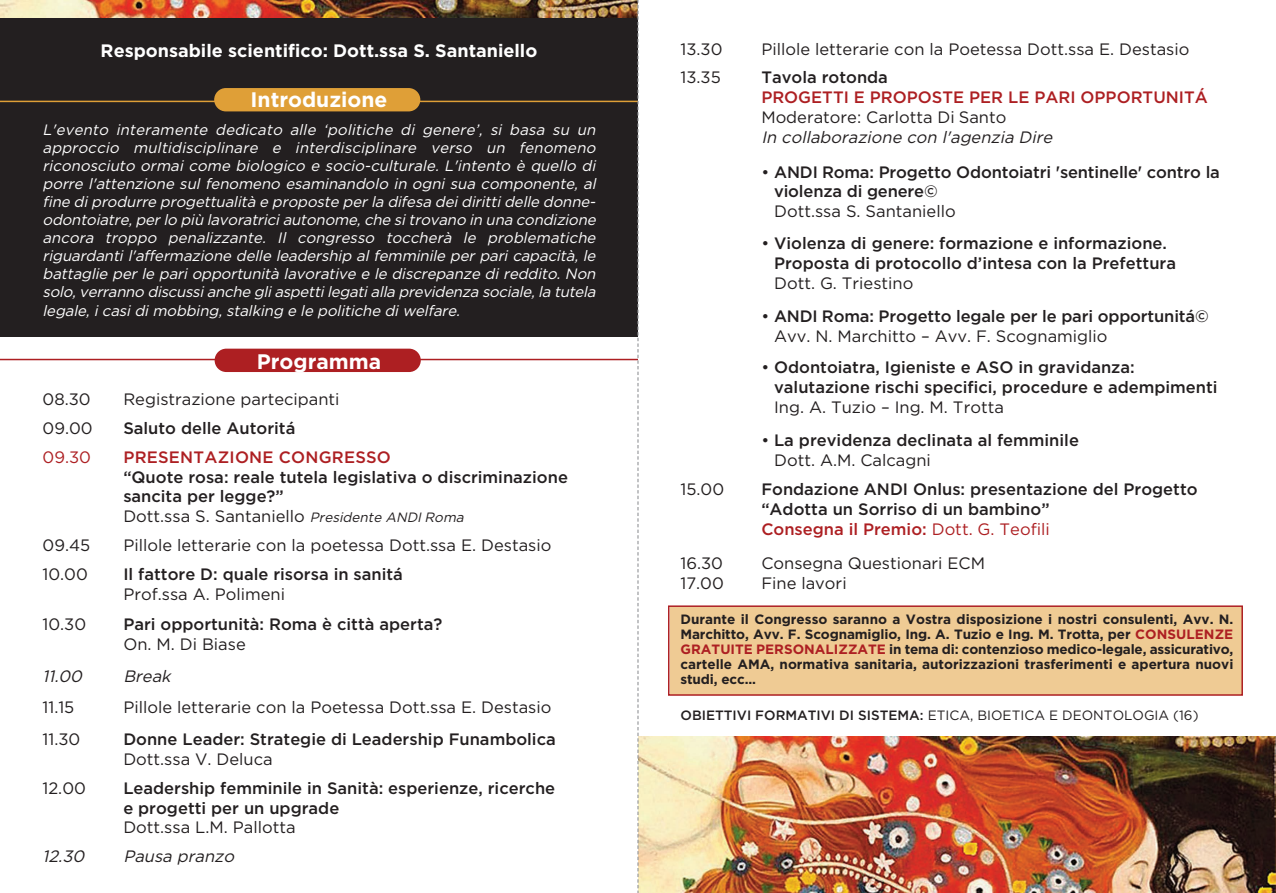
<style>
.page{position:relative;width:1276px;height:893px;background:#fff}
.page>*{position:absolute;margin:0;border:0;box-sizing:border-box;transform-origin:0 0}
.t1{font:700 21px "Gotham";color:#fff}
.t2{font:700 18px "Gotham";color:#fff}
.t3{font:500 16.5px/19.8px "Gotham";color:#231f20}
.t4{font:16.5px "Gotham";color:#231f20}
.t5{font:500 16.5px "Gotham";color:#ad1f22}
.t6{font:italic 16.5px "Gotham";color:#231f20}
.t7{font:16.5px "Gotham";color:#ad1f22}
.t8{font:italic 15px/18.1px "Gotham";color:#fff;text-align:justify}
.t9{font:700 13.5px/15px "Gotham";color:#231f20;text-align:justify}
.t10{font:13.5px "Gotham";color:#231f20}
.s1{font-weight:400}
.s2{font-weight:400;font-style:italic;font-size:13.5px}
.s3{color:#ad1f22}
.s4{font-weight:400;color:#ad1f22}
.s5{font-weight:500}
</style>
<div class="page">
<div style="left:669px;top:607px;width:572px;height:87px;background:#efcb94"></div>
<div style="left:668px;top:605px;width:575px;height:91px;border:2px solid #ad1f22"></div>
<hr style="left:0;top:359px;width:638px;height:1px;background:#ad1f22">
<div style="left:0;top:0;width:638px;height:337px;background:#231f20"></div>
<hr style="left:0;top:101px;width:638px;height:1px;background:#df9f37">
<div style="left:214px;top:88px;width:206px;height:23px;background:#df9f37;border-radius:12px"></div>
<div style="left:215px;top:349px;width:206px;height:23px;background:#ad1f22;border-radius:12px"></div>
<img style="left:638px;top:737px;width:638px;height:156px">
<img style="left:0;top:0;width:637px;height:17px">
<svg style="left:637px;top:0;width:1px;height:893px"></svg>
<p class="t2" style="left:101px;top:40px;width:438px">Responsabile scientifico: Dott.ssa S. Santaniello</p>
<p class="t1" style="left:250px;top:87px;width:138px">Introduzione</p>
<p class="t8" style="left:43px;top:120px;width:558px">L'evento interamente dedicato alle ‘politiche di genere’, si basa su un approccio multidisciplinare e interdisciplinare verso un fenomeno riconosciuto ormai come biologico e socio-culturale. L'intento è quello di porre l'attenzione sul fenomeno esaminandolo in ogni sua componente, al fine diprodurre progettualità e proposte perla difesa deidirittidelle donne&shy;odontoiatre,perlo più lavoratriciautonome,che sitrovano in una condizione ancora troppo penalizzante. Il congresso toccherà le problematiche riguardanti l'affermazione delle leadership al femminile per pari capacità, le battaglie per le pari opportunità lavorative e le discrepanze di reddito. Non solo,verranno discussianche gliaspettilegatialla previdenza sociale,la tutela legale,icasidimobbing,stalking e le politiche diwelfare.</p>
<p class="t1" style="left:257px;top:349px;width:126px">Programma</p>
<p class="t4" style="left:43px;top:390px;width:50px">08.30</p>
<p class="t4" style="left:123px;top:390px;width:218px">Registrazione partecipanti</p>
<p class="t4" style="left:43px;top:419px;width:52px">09.00</p>
<p class="t3" style="left:123px;top:418px;width:173px">Saluto delle Autoritá</p>
<p class="t7" style="left:43px;top:448px;width:50px">09.30</p>
<p class="t5" style="left:123px;top:448px;width:269px">PRESENTAZIONE CONGRESSO</p>
<p class="t3" style="left:123px;top:467px;width:446px">“Quote rosa: reale tutela legislativa o discriminazione sancita per legge?”<br><span class="s1">Dott.ssa S. Santaniello</span> <span class="s2">Presidente ANDIRoma</span></p>
<p class="t4" style="left:43px;top:536px;width:49px">09.45</p>
<p class="t4" style="left:123px;top:536px;width:429px">Pillole letterarie con la poetessa Dott.ssa E. Destasio</p>
<p class="t4" style="left:43px;top:565px;width:47px">10.00</p>
<p class="t3" style="left:123px;top:564px;width:281px">Il fattore D: quale risorsa in sanitá</p>
<p class="t4" style="left:123px;top:585px;width:163px">Prof.ssa A. Polimeni</p>
<p class="t4" style="left:43px;top:615px;width:45px">10.30</p>
<p class="t3" style="left:123px;top:614px;width:320px">Pari opportunità: Roma è città aperta?</p>
<p class="t4" style="left:123px;top:635px;width:124px">On. M. Di Biase</p>
<p class="t6" style="left:43px;top:667px;width:45px">11.00</p>
<p class="t6" style="left:123px;top:667px;width:53px">Break</p>
<p class="t4" style="left:43px;top:698px;width:33px">11.15</p>
<p class="t4" style="left:123px;top:698px;width:430px">Pillole letterarie con la Poetessa Dott.ssa E. Destasio</p>
<p class="t4" style="left:43px;top:730px;width:39px">11.30</p>
<p class="t3" style="left:123px;top:729px;width:434px">Donne Leader: Strategie di Leadership Funambolica</p>
<p class="t4" style="left:123px;top:750px;width:151px">Dott.ssa V. Deluca</p>
<p class="t4" style="left:43px;top:779px;width:45px">12.00</p>
<p class="t3" style="left:123px;top:778px;width:433px">Leadership femminile in Sanità: esperienze, ricerche e progetti per un upgrade</p>
<p class="t4" style="left:123px;top:818px;width:174px">Dott.ssa L.M. Pallotta</p>
<p class="t6" style="left:43px;top:847px;width:47px">12.30</p>
<p class="t6" style="left:123px;top:847px;width:116px">Pausa pranzo</p>
<p class="t4" style="left:680px;top:40px;width:43px">13.30</p>
<p class="t4" style="left:761px;top:40px;width:430px">Pillole letterarie con la Poetessa Dott.ssa E. Destasio</p>
<p class="t4" style="left:680px;top:68px;width:42px">13.35</p>
<p class="t3" style="left:761px;top:67px;width:128px">Tavola rotonda</p>
<p class="t5" style="left:761px;top:88px;width:448px">PROGETTI E PROPOSTE PER LE PARI OPPORTUNITÁ</p>
<p class="t4" style="left:761px;top:108px;width:247px">Moderatore: Carlotta Di Santo</p>
<p class="t6" style="left:761px;top:128px;width:296px">In collaborazione con l'agenzia Dire</p>
<p class="t3" style="left:774px;top:161px;width:447px;text-indent:-13px"><span class="s1">•</span> ANDI Roma: Progetto Odontoiatri 'sentinelle' contro la violenza di genere©</p>
<p class="t4" style="left:774px;top:202px;width:183px">Dott.ssa S. Santaniello</p>
<p class="t3" style="left:774px;top:233px;width:403px;text-indent:-13px"><span class="s1">•</span> Violenza di genere: formazione e informazione.<br>Proposta di protocollo d’intesa con la Prefettura</p>
<p class="t4" style="left:774px;top:274px;width:141px">Dott. G. Triestino</p>
<p class="t3" style="left:774px;top:306px;width:436px;text-indent:-13px"><span class="s1">•</span> ANDI Roma: Progetto legale per le pari opportunitá©<br><span class="s1">Avv. N. Marchitto – Avv. F. Scognamiglio</span></p>
<p class="t3" style="left:774px;top:357px;width:445px;text-indent:-13px"><span class="s1">•</span> Odontoiatra, Igieniste e ASO in gravidanza: valutazione rischi specifici, procedure e adempimenti</p>
<p class="t4" style="left:774px;top:398px;width:231px">Ing. A. Tuzio – Ing. M. Trotta</p>
<p class="t3" style="left:774px;top:430px;width:306px;text-indent:-13px"><span class="s1">•</span> La previdenza declinata al femminile<br><span class="s1">Dott. A.M. Calcagni</span></p>
<p class="t4" style="left:680px;top:480px;width:45px">15.00</p>
<p class="t3" style="left:761px;top:479px;width:438px">Fondazione ANDI Onlus: presentazione del Progetto “Adotta un Sorriso di un bambino”<br><span class="s3">Consegna il Premio:</span> <span class="s4">Dott. G. Teofili</span></p>
<p class="t4" style="left:680px;top:554px;width:44px">16.30</p>
<p class="t4" style="left:761px;top:554px;width:225px">Consegna Questionari ECM</p>
<p class="t4" style="left:680px;top:574px;width:45px">17.00</p>
<p class="t4" style="left:761px;top:574px;width:87px">Fine lavori</p>
<p class="t9" style="left:680px;top:611px;width:554px">Durante il Congresso saranno a Vostra disposizione i nostri consulenti, Avv. N.<br>Marchitto, Avv. F. Scognamiglio, Ing. A. Tuzio e Ing. M. Trotta, per <span class="s3">CONSULENZE GRATUITE PERSONALIZZATE</span> in tema di: contenzioso medico-legale, assicurativo, cartelle AMA, normativa sanitaria, autorizzazioni trasferimenti e apertura nuovi studi, ecc...</p>
<p class="t10" style="left:680px;top:708px;width:519px"><span class="s5">OBIETTIVI FORMATIVI DI SISTEMA:</span> ETICA, BIOETICA E DEONTOLOGIA (16)</p>
</div>
